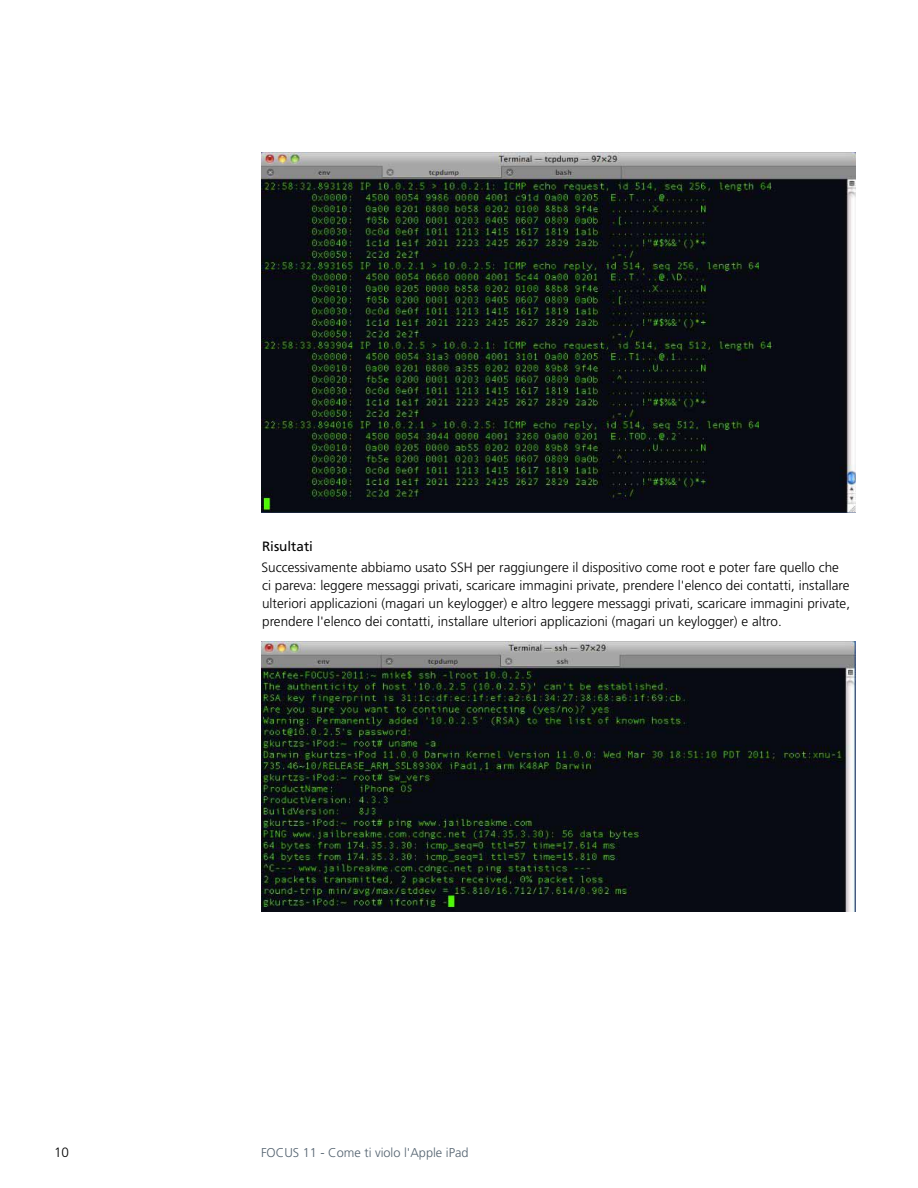
<style>
.page{position:relative;width:918px;height:1188px;background:#fff}
.page>*{position:absolute;margin:0;border:0;box-sizing:border-box;transform-origin:0 0}
.t1{font:300 13.5px/18px "Frutiger LT Std";color:#000}
.t2{font:13.5px "Frutiger LT Std";color:#000}
.t3{font:300 12.75px "Frutiger LT Std";color:#53626f}
</style>
<div class="page">
<img style="left:262px;top:152px;width:594px;height:360px">
<img style="left:262px;top:641px;width:594px;height:271px">
<p class="t2" style="left:262px;top:538px;width:53px">Risultati</p>
<p class="t1" style="left:261px;top:558px;width:590px">Successivamente abbiamo usato SSH per raggiungere il dispositivo come root e poter fare quello che ci pareva: leggere messaggi privati, scaricare immagini private, prendere l'elenco dei contatti, installare ulteriori applicazioni (magari un keylogger) e altro leggere messaggi privati, scaricare immagini private, prendere l'elenco dei contatti, installare ulteriori applicazioni (magari un keylogger) e altro.</p>
<p class="t1" style="left:54px;top:1144px;width:17px">10</p>
<p class="t3" style="left:261px;top:1145px;width:209px">FOCUS 11 - Come ti violo l'Apple iPad</p>
</div>
